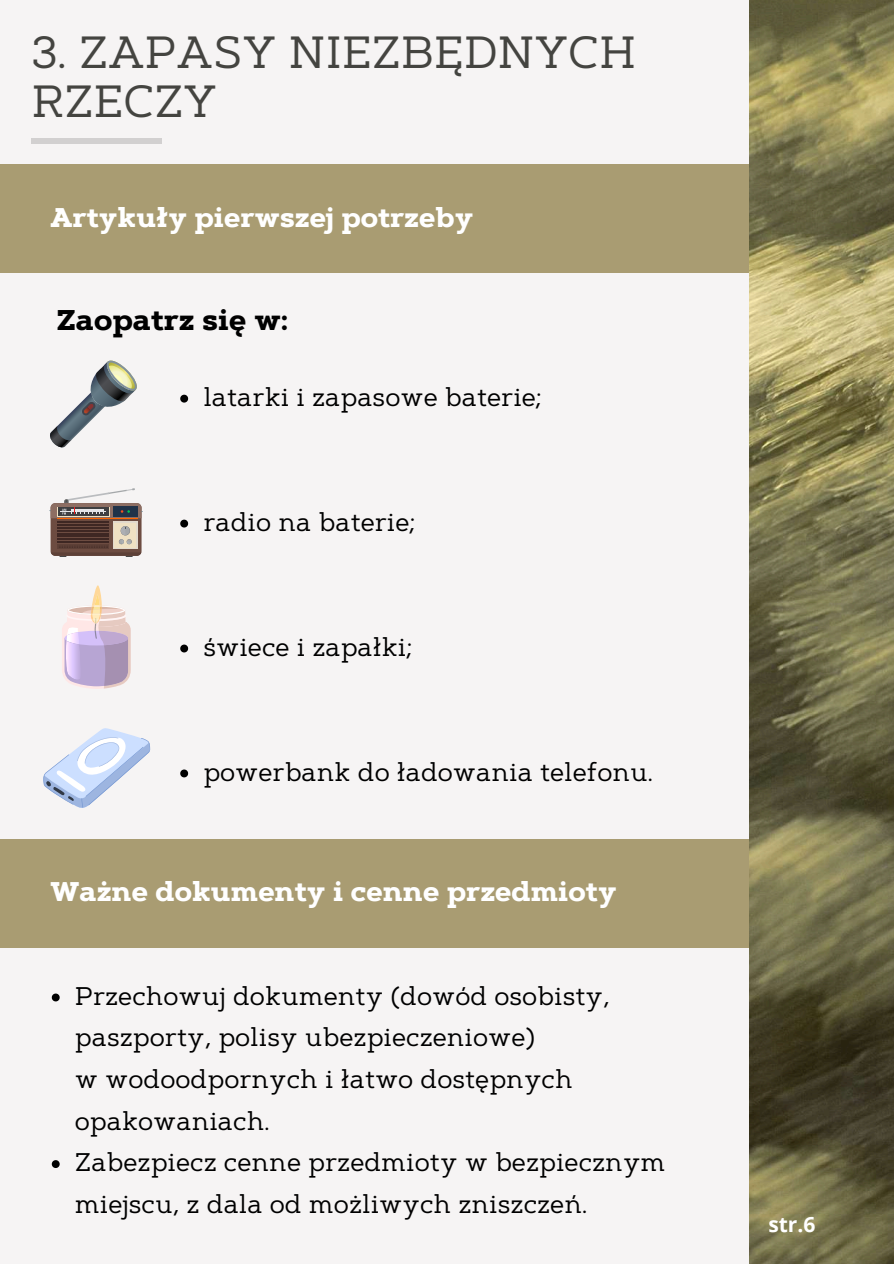
<style>
.page{position:relative;width:894px;height:1264px;background:#fff}
.page>*{position:absolute;margin:0;border:0;box-sizing:border-box;transform-origin:0 0}
.t1{font:45px/48.3px "Artegra Slab";color:#444440}
.t2{font:700 28.5px "Artegra Slab";color:#000}
.t3{font:700 27px "Artegra Slab";color:#fff}
.t4{font:25.5px/41.7px "Artegra Slab";color:#000}
.t5{font:700 21px "Open Sans";color:#fff}
</style>
<div class="page">
<div style="left:0;top:0;width:893px;height:1263px;background:#f6f4f4"></div>
<div style="left:32px;top:138px;width:130px;height:5px;background:#d2d0d0"></div>
<img style="left:748px;top:0;width:145px;height:1263px">
<div style="left:0;top:165px;width:748px;height:108px;background:#a99c72"></div>
<svg style="left:51px;top:503px;width:90px;height:53px"></svg>
<div style="left:113px;top:521px;width:25px;height:28px;background:#e2dacd"></div>
<div style="left:114px;top:522px;width:22px;height:25px;background:#efe1c3"></div>
<hr style="left:57px;top:518px;width:80px;height:1px;background:#f60">
<hr style="left:57px;top:521px;width:52px;height:1px;background:#3e2723">
<hr style="left:57px;top:524px;width:52px;height:1px;background:#3e2723">
<svg style="left:51px;top:526px;width:90px;height:31px"></svg>
<svg style="left:49px;top:488px;width:94px;height:30px"></svg>
<svg style="left:62px;top:585px;width:69px;height:104px"></svg>
<svg style="left:50px;top:360px;width:87px;height:88px"></svg>
<svg style="left:180px;top:395px;width:8px;height:7px"></svg>
<svg style="left:180px;top:519px;width:8px;height:8px"></svg>
<svg style="left:180px;top:644px;width:8px;height:8px"></svg>
<svg style="left:180px;top:769px;width:8px;height:8px"></svg>
<svg style="left:43px;top:728px;width:107px;height:79px"></svg>
<div style="left:0;top:838px;width:748px;height:109px;background:#a99c72"></div>
<svg style="left:52px;top:993px;width:8px;height:8px"></svg>
<svg style="left:52px;top:1160px;width:8px;height:7px"></svg>
<h1 class="t1" style="left:32px;top:28px;width:606px">3. ZAPASY NIEZBĘDNYCH<br>RZECZY</h1>
<p class="t3" style="left:51px;top:201px;width:424px">Artykuły pierwszej potrzeby</p>
<p class="t2" style="left:56px;top:302px;width:233px">Zaopatrz się w:</p>
<p class="t4" style="left:203px;top:376px;width:339px">latarki i zapasowe baterie;</p>
<p class="t4" style="left:203px;top:501px;width:213px">radio na baterie;</p>
<p class="t4" style="left:203px;top:626px;width:210px">świece i zapałki;</p>
<p class="t4" style="left:203px;top:750px;width:451px">powerbank do ładowania telefonu.</p>
<p class="t3" style="left:51px;top:875px;width:567px">Ważne dokumenty i cenne przedmioty</p>
<p class="t4" style="left:75px;top:974px;width:592px">Przechowuj dokumenty (dowód osobisty, paszporty, polisy ubezpieczeniowe)<br>w wodoodpornych i łatwo dostępnych opakowaniach.<br>Zabezpiecz cenne przedmioty w bezpiecznym miejscu, z dala od możliwych zniszczeń.</p>
<p class="t5" style="left:768px;top:1209px;width:49px">str.6</p>
</div>
